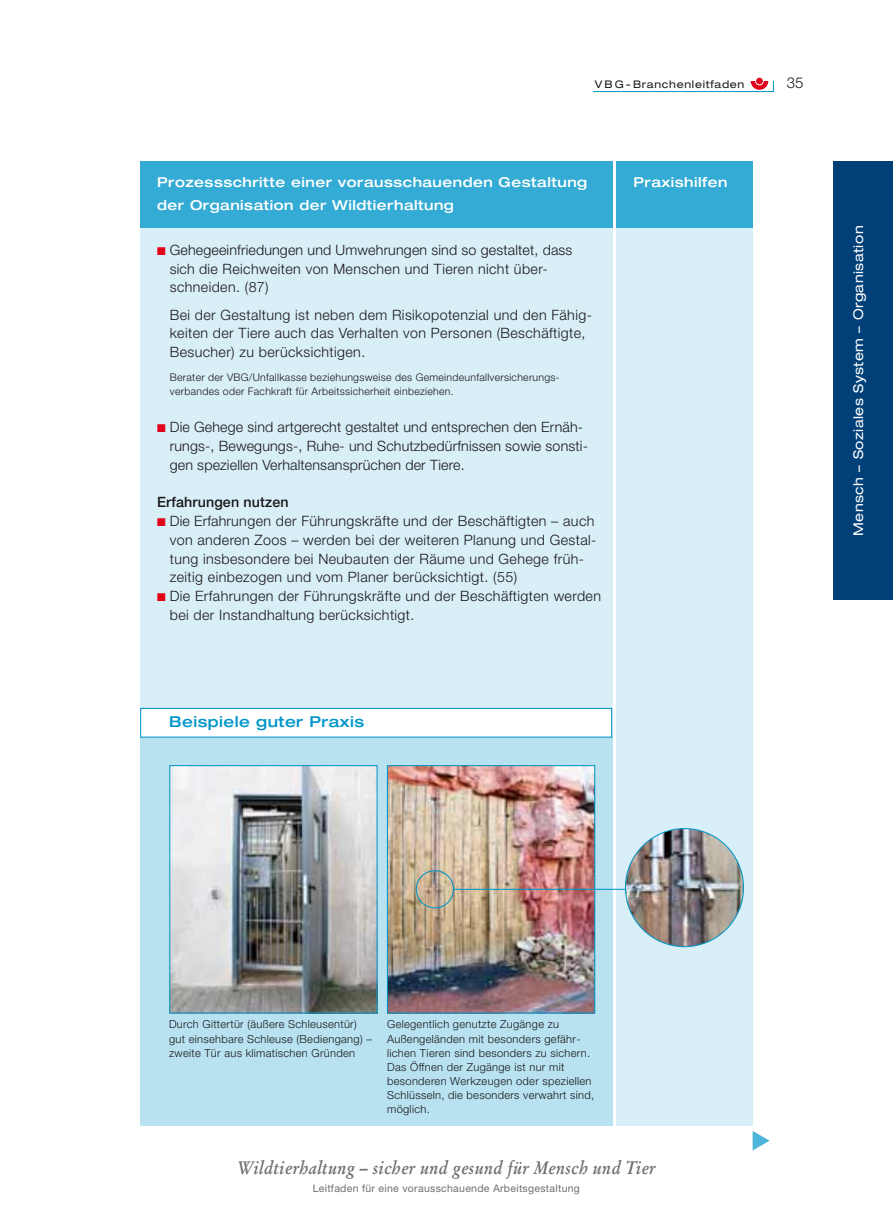
<style>
.page{position:relative;width:893px;height:1217px;background:#fff}
.page>*{position:absolute;margin:0;border:0;box-sizing:border-box;transform-origin:0 0}
.t1{font:italic 700 18px "Stempel Garamond";letter-spacing:.025em;color:#6f7072;scale:.9 1}
.t2{font:500 expanded 15px "Helvetica Neue";letter-spacing:.03em;color:#0096c9}
.t3{font:300 15px "Helvetica Neue";color:#1a171b}
.t4{font:300 14.25px/18.8px "Helvetica Neue";letter-spacing:.03em;color:#1a171b}
.t5{font:300 14.25px/18.8px "Helvetica Neue";letter-spacing:.01em;color:#1a171b}
.t6{font:500 14.25px "Helvetica Neue";letter-spacing:.01em;color:#1a171b}
.t7{font:500 expanded 13.65px/22.5px "Helvetica Neue";letter-spacing:.035em;color:#fff}
.t8{font:expanded 13.5px "Helvetica Neue";letter-spacing:.035em;color:#fff}
.t9{font:300 11.1px/14px "Helvetica Neue";letter-spacing:.03em;color:#1a171b}
.t10{font:300 10.5px/13.5px "Helvetica Neue";letter-spacing:.03em;color:#1a171b}
.t11{font:10.5px "Helvetica Neue";letter-spacing:.03em;color:#6f7072}
.t12{font:expanded 10.5px "Helvetica Neue";letter-spacing:.065em;color:#1a171b}
</style>
<div class="page">
<div style="left:833px;top:162px;width:60px;height:438px;background:#003f77"></div>
<hr style="left:593px;top:91px;width:181px;height:1px;background:#0096c9">
<div style="left:756px;top:78px;width:7px;height:6px;background:#e2001a;border-radius:50%"></div>
<svg style="left:751px;top:81px;width:23px;height:11px"></svg>
<div style="left:140px;top:227px;width:472px;height:898px;background:#d9eff7"></div>
<div style="left:140px;top:162px;width:472px;height:66px;background:#33abd4"></div>
<div style="left:616px;top:227px;width:136px;height:898px;background:#d9eff7"></div>
<div style="left:616px;top:162px;width:136px;height:66px;background:#33abd4"></div>
<div style="left:140px;top:733px;width:472px;height:392px;background:#b8e2f0"></div>
<div style="left:141px;top:708px;width:471px;height:29px;background:#fff"></div>
<div style="left:140px;top:707px;width:472px;height:30px;border:1px solid #0096c9"></div>
<img style="left:171px;top:767px;width:205px;height:244px">
<div style="left:169px;top:765px;width:209px;height:248px;border:1px solid #0096c9"></div>
<img style="left:389px;top:767px;width:204px;height:244px">
<div style="left:387px;top:765px;width:208px;height:248px;border:1px solid #0096c9"></div>
<hr style="left:454px;top:888px;width:188px;height:1px;background:#0096c9">
<img style="left:625px;top:828px;width:119px;height:119px">
<svg style="left:416px;top:870px;width:38px;height:38px"></svg>
<p class="t12" style="left:595px;top:81px;width:151px">VBG- Branchenleitfaden</p>
<p class="t3" style="left:787px;top:78px;width:18px">35</p>
<p class="t7" style="left:157px;top:172px;width:432px">Prozessschritte einer vorausschauenden Gestaltung der Organisation der Wildtierhaltung</p>
<p class="t7" style="left:633px;top:172px;width:95px">Praxishilfen</p>
<p class="t5" style="left:170px;top:242px;width:404px">Gehegeeinfriedungen und Umwehrungen sind so gestaltet, dass sich die Reichweiten von Menschen und Tieren nicht über&shy;schneiden. (87)</p>
<p class="t4" style="left:170px;top:306px;width:424px">Bei der Gestaltung ist neben dem Risikopotenzial und den Fähig&shy;keiten der Tiere auch das Verhalten von Personen (Beschäftigte,<br>Besucher) zu berücksichtigen.</p>
<p class="t10" style="left:170px;top:372px;width:391px">Berater der VBG/Unfallkasse beziehungsweise des Gemeindeunfallversicherungs&shy;verbandes oder Fachkraft für Arbeitssicherheit einbeziehen.</p>
<p class="t5" style="left:170px;top:419px;width:420px">Die Gehege sind artgerecht gestaltet und entsprechen den Ernäh&shy;rungs-, Bewegungs-, Ruhe- und Schutzbedürfnissen sowie sonsti&shy;gen speziellen Verhaltensansprüchen der Tiere.</p>
<p class="t6" style="left:157px;top:497px;width:133px">Erfahrungen nutzen</p>
<p class="t4" style="left:170px;top:513px;width:433px">Die Erfahrungen der Führungskräfte und der Beschäftigten – auch von anderen Zoos – werden bei der weiteren Planung und Gestal&shy;tung insbesondere bei Neubauten der Räume und Gehege früh&shy;zeitig einbezogen und vom Planer berücksichtigt. (55)<br>Die Erfahrungen der Führungskräfte und der Beschäftigten werden bei der Instandhaltung berücksichtigt.</p>
<p class="t2" style="left:169px;top:715px;width:196px">Beispiele guter Praxis</p>
<p class="t8" style="left:853px;top:536px;width:312px;rotate:-90deg">Mensch – Soziales System – Organisation</p>
<p class="t9" style="left:169px;top:1018px;width:204px">Durch Gittertür (äußere Schleusentür) gut einsehbare Schleuse (Bediengang) – zweite Tür aus klimatischen Gründen</p>
<p class="t9" style="left:387px;top:1018px;width:209px">Gelegentlich genutzte Zugänge zu Außengeländen mit besonders gefähr&shy;lichen Tieren sind besonders zu sichern.<br>Das Öffnen der Zugänge ist nur mit besonderen Werkzeugen oder speziellen Schlüsseln, die besonders verwahrt sind, möglich.</p>
<p class="t1" style="left:237px;top:1159px;width:466px">Wildtierhaltung – sicher und gesund für Mensch und Tier</p>
<p class="t11" style="left:313px;top:1183px;width:269px">Leitfaden für eine vorausschauende Arbeitsgestaltung</p>
</div>
